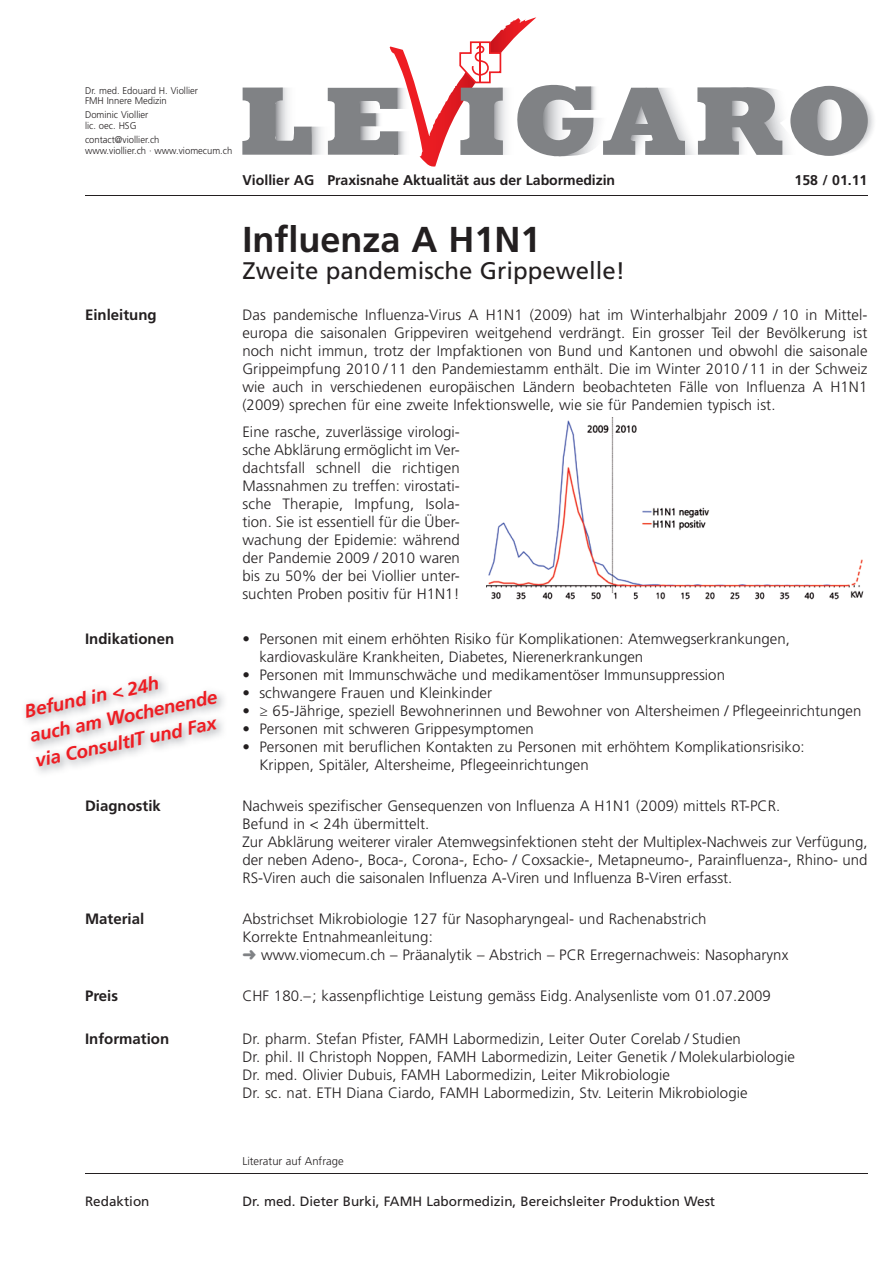
<style>
.page{position:relative;width:893px;height:1263px;background:#fff}
.page>*{position:absolute;margin:0;border:0;box-sizing:border-box;transform-origin:0 0}
.t1{font:700 36px "Frutiger LT Std";color:#231f20}
.t2{font:24px "Frutiger LT Std";color:#231f20}
.t3{font:italic 700 18.75px/25.5px "Frutiger LT Std";color:#ee1d23}
.t4{font:300 15px/18px "Frutiger LT Std";letter-spacing:.005em;color:#231f20}
.t5{font:700 15px "Frutiger LT Std";color:#231f20}
.t6{font:700 14.1px "Frutiger LT Std";letter-spacing:-.005em;color:#231f20}
.t7{font:13.5px "Frutiger LT Std";color:#231f20}
.t8{font:300 11.25px "Frutiger LT Std";color:#231f20}
.t9{font:300 9.75px/10.5px "Frutiger LT Std";color:#231f20}
.s1{color:#808285}
</style>
<div class="page">
<svg style="left:242px;top:17px;width:632px;height:150px"></svg>
<hr style="left:85px;top:1173px;width:782px;height:1px;background:#231f20">
<hr style="left:85px;top:196px;width:782px;height:1px;background:#231f20">
<img style="left:487px;top:418px;width:377px;height:182px">
<p class="t9" style="left:85px;top:85px;width:115px">Dr. med. Edouard H. Viollier<br>FMH Innere Medizin</p>
<p class="t9" style="left:85px;top:110px;width:65px">Dominic Viollier lic. oec. HSG</p>
<p class="t9" style="left:85px;top:135px;width:149px">contact@viollier.ch<br>www.viollier.ch · www.viomecum.ch</p>
<p class="t6" style="left:242px;top:172px;width:374px">Viollier AG Praxisnahe Aktualität aus der Labormedizin</p>
<h1 class="t1" style="left:242px;top:219px;width:300px">Influenza A H1N1</h1>
<h2 class="t2" style="left:242px;top:257px;width:384px">Zweite pandemische Grippewelle!</h2>
<p class="t6" style="left:794px;top:172px;width:74px">158 / 01.11</p>
<p class="t5" style="left:85px;top:306px;width:73px">Einleitung</p>
<p class="t4" style="left:242px;top:306px;width:627px;text-align:justify">Das pandemische Influenza-Virus A H1N1 (2009) hat im Winterhalbjahr 2009 / 10 in Mittel&shy;europa die saisonalen Grippeviren weitgehend verdrängt. Ein grosser Teil der Bevölkerung ist noch nicht immun, trotz der Impfaktionen von Bund und Kantonen und obwohl die saisonale Grippeimpfung 2010 / 11 den Pandemiestamm enthält. Die im Winter 2010 / 11 in der Schweiz wie auch in verschiedenen europäischen Ländern beobachteten Fälle von Influenza A H1N1 (2009) sprechen für eine zweite Infektionswelle, wie sie für Pandemien typisch ist.</p>
<p class="t4" style="left:242px;top:423px;width:219px;text-align:justify">Eine rasche, zuverlässige virologi&shy;sche Abklärung ermöglicht im Ver&shy;dachtsfall schnell die richtigen Massnahmen zu treffen: virostati&shy;sche Therapie, Impfung, Isola&shy;tion. Sie ist essentiell für die Über&shy;wachung der Epidemie: während der Pandemie 2009 / 2010 waren bis zu 50% der bei Viollier unter&shy;suchten Proben positiv für H1N1!</p>
<p class="t5" style="left:85px;top:629px;width:91px">Indikationen</p>
<p class="t4" style="left:259px;top:630px;width:532px;text-indent:-17px">• Personen mit einem erhöhten Risiko für Komplikationen: Atemwegserkrankungen, kardiovaskuläre Krankheiten, Diabetes, Nierenerkrankungen</p>
<p class="t4" style="left:242px;top:666px;width:484px">• Personen mit Immunschwäche und medikamentöser Immunsuppression</p>
<p class="t4" style="left:242px;top:684px;width:251px">• schwangere Frauen und Kleinkinder</p>
<p class="t4" style="left:242px;top:702px;width:620px">• ≥ 65-Jährige, speziell Bewohnerinnen und Bewohner von Altersheimen / Pflegeeinrichtungen</p>
<p class="t4" style="left:242px;top:720px;width:293px">• Personen mit schweren Grippesymptomen</p>
<p class="t4" style="left:259px;top:738px;width:547px;text-indent:-17px">• Personen mit beruflichen Kontakten zu Personen mit erhöhtem Komplikationsrisiko:<br>Krippen, Spitäler, Altersheime, Pflegeeinrichtungen</p>
<p class="t5" style="left:85px;top:797px;width:77px">Diagnostik</p>
<p class="t4" style="left:242px;top:797px;width:627px">Nachweis spezifischer Gensequenzen von Influenza A H1N1 (2009) mittels RT-PCR.<br>Befund in &lt; 24h übermittelt.<br>Zur Abklärung weiterer viraler Atemwegsinfektionen steht der Multiplex-Nachweis zur Verfügung, der neben Adeno-, Boca-, Corona-, Echo- / Coxsackie-, Metapneumo-, Parainfluenza-, Rhino- und RS-Viren auch die saisonalen Influenza A-Viren und Influenza B-Viren erfasst.</p>
<p class="t5" style="left:85px;top:910px;width:61px">Material</p>
<p class="t4" style="left:242px;top:910px;width:547px">Abstrichset Mikrobiologie 127 für Nasopharyngeal- und Rachenabstrich<br>Korrekte Entnahmeanleitung:<br><span class="s1">➜</span> www.viomecum.ch – Präanalytik – Abstrich – PCR Erregernachweis: Nasopharynx</p>
<p class="t5" style="left:85px;top:987px;width:35px">Preis</p>
<p class="t4" style="left:242px;top:987px;width:530px">CHF 180.– ; kassenpflichtige Leistung gemäss Eidg. Analysenliste vom 01.07.2009</p>
<p class="t5" style="left:85px;top:1030px;width:86px">Information</p>
<p class="t4" style="left:242px;top:1030px;width:554px">Dr. pharm. Stefan Pfister, FAMH Labormedizin, Leiter Outer Corelab / Studien<br>Dr. phil. II Christoph Noppen, FAMH Labormedizin, Leiter Genetik / Molekularbiologie Dr. med. Olivier Dubuis, FAMH Labormedizin, Leiter Mikrobiologie<br>Dr. sc. nat. ETH Diana Ciardo, FAMH Labormedizin, Stv. Leiterin Mikrobiologie</p>
<p class="t3" style="left:22px;top:699px;width:193px;rotate:-12deg">Befund in &lt; 24h<br>auch am Wochenende via ConsultIT und Fax</p>
<p class="t8" style="left:242px;top:1155px;width:103px">Literatur auf Anfrage</p>
<p class="t7" style="left:85px;top:1193px;width:66px">Redaktion</p>
<p class="t7" style="left:242px;top:1193px;width:474px">Dr. med. Dieter Burki, FAMH Labormedizin, Bereichsleiter Produktion West</p>
</div>
